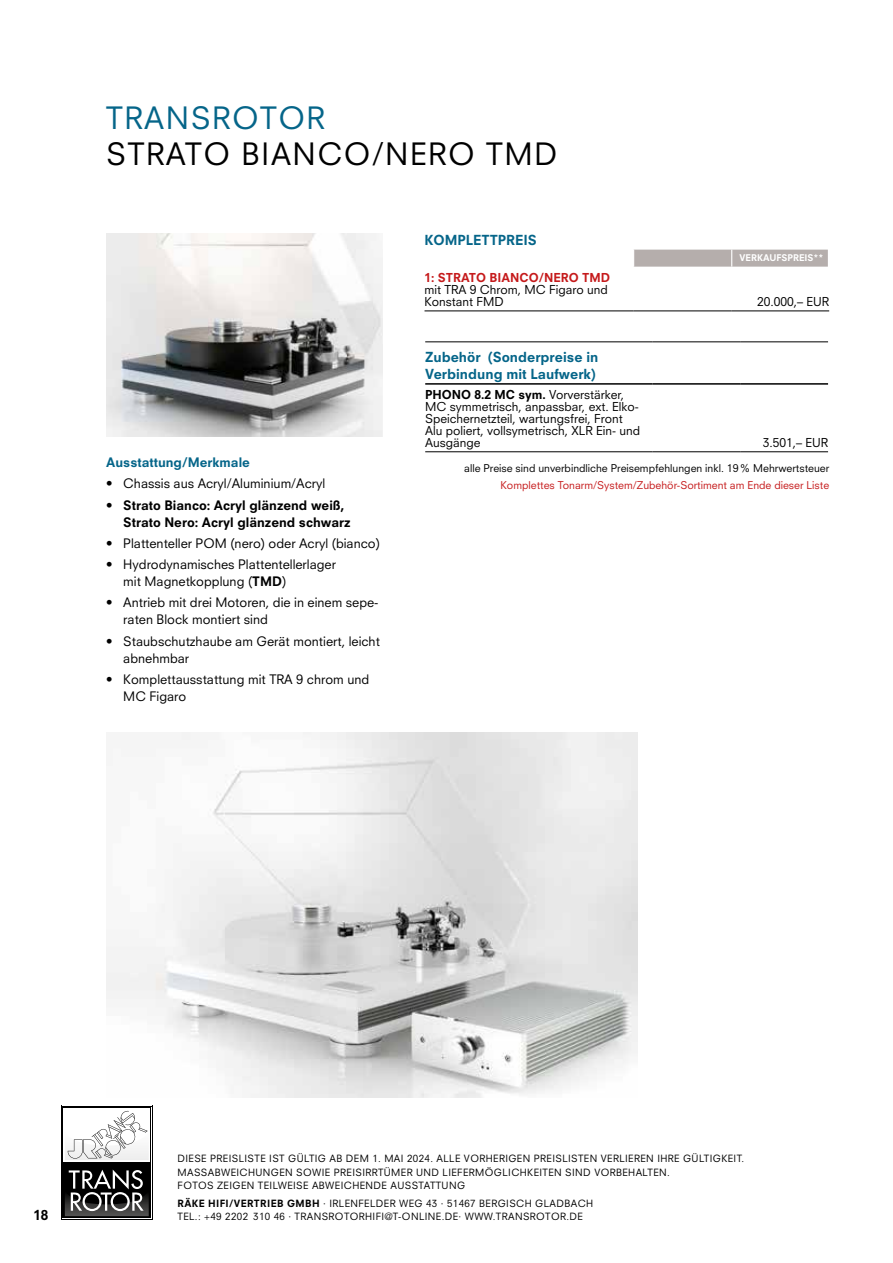
<style>
.page{position:relative;width:893px;height:1263px;background:#fff}
.page>*{position:absolute;margin:0;border:0;box-sizing:border-box;transform-origin:0 0}
.t1{font:30px "Neuzeit SLT Std";letter-spacing:.05em;color:#000}
.t2{font:30px "Neuzeit SLT Std";letter-spacing:.05em;color:#056589}
.t3{font:800 13.5px/17px "Neuzeit SLT Std";color:#056589}
.t4{font:800 13.5px "Neuzeit SLT Std";color:#000}
.t5{font:12.75px/17px "Neuzeit SLT Std";color:#000}
.t6{font:800 12.75px/17px "Neuzeit SLT Std";color:#000}
.t7{font:800 12.75px "Neuzeit SLT Std";color:#056589}
.t8{font:12px/12px "Neuzeit SLT Std";color:#000}
.t9{font:800 12px "Neuzeit SLT Std";color:#c51a1b}
.t10{font:10.5px "Neuzeit SLT Std";color:#000}
.t11{font:10.5px "Neuzeit SLT Std";color:#c51a1b}
.t12{font:9.75px/13.5px "Neuzeit SLT Std";letter-spacing:.04em;color:#000}
.t13{font:800 9px "Neuzeit SLT Std";color:#fff}
.s1{font-weight:400}
.s2{font-weight:800}
</style>
<div class="page">
<svg style="left:634px;top:250px;width:194px;height:17px;background:#b7b0ae"></svg>
<img style="left:106px;top:234px;width:277px;height:202px">
<img style="left:106px;top:733px;width:532px;height:364px">
<hr style="left:425px;top:341px;width:227px;height:1px;background:#000">
<hr style="left:652px;top:341px;width:88px;height:1px;background:#000">
<hr style="left:740px;top:341px;width:88px;height:1px;background:#000">
<hr style="left:425px;top:383px;width:227px;height:2px;background:#000">
<hr style="left:652px;top:383px;width:88px;height:2px;background:#000">
<hr style="left:740px;top:383px;width:88px;height:2px;background:#000">
<hr style="left:425px;top:451px;width:227px;height:1px;background:#000">
<hr style="left:652px;top:451px;width:88px;height:1px;background:#000">
<hr style="left:740px;top:451px;width:88px;height:1px;background:#000">
<hr style="left:424px;top:310px;width:210px;height:1px;background:#000">
<hr style="left:634px;top:310px;width:97px;height:1px;background:#000">
<hr style="left:731px;top:310px;width:98px;height:1px;background:#000">
<hr style="left:61px;top:1106px;width:1px;height:114px;background:#000">
<hr style="left:63px;top:1107px;width:1px;height:55px;background:#000">
<hr style="left:63px;top:1107px;width:88px;height:1px;background:#000">
<hr style="left:61px;top:1106px;width:92px;height:1px;background:#000">
<hr style="left:152px;top:1106px;width:1px;height:114px;background:#000">
<hr style="left:150px;top:1107px;width:1px;height:55px;background:#000">
<hr style="left:63px;top:1162px;width:88px;height:1px;background:#000">
<hr style="left:61px;top:1219px;width:92px;height:1px;background:#000">
<div style="left:63px;top:1163px;width:88px;height:55px;background:#000"></div>
<svg style="left:65px;top:1111px;width:84px;height:49px"></svg>
<svg style="left:65px;top:1169px;width:84px;height:47px"></svg>
<h1 class="t2" style="left:106px;top:100px;width:220px">TRANSROTOR</h1>
<h1 class="t1" style="left:106px;top:136px;width:453px">STRATO BIANCO/NERO TMD</h1>
<h2 class="t3" style="left:424px;top:231px;width:114px">KOMPLETTPREIS</h2>
<p class="t9" style="left:424px;top:270px;width:187px">1: STRATO BIANCO/NERO TMD</p>
<p class="t8" style="left:424px;top:283px;width:185px">mit TRA 9 Chrom, MC Figaro und<br>Konstant FMD</p>
<p class="t13" style="left:740px;top:252px;width:86px">VERKAUFSPREIS**</p>
<p class="t8" style="left:757px;top:295px;width:74px">20.000,– EUR</p>
<h3 class="t7" style="left:106px;top:455px;width:145px">Ausstattung/Merkmale</h3>
<h3 class="t5" style="left:106px;top:475px;width:221px">• Chassis aus Acryl/Aluminium/Acryl</h3>
<h3 class="t6" style="left:123px;top:496px;width:229px;text-indent:-17px"><span class="s1">•</span> Strato Bianco: Acryl glänzend weiß,<br>Strato Nero: Acryl glänzend schwarz</h3>
<h3 class="t5" style="left:106px;top:535px;width:275px">• Plattenteller POM (nero) oder Acryl (bianco)</h3>
<h3 class="t5" style="left:123px;top:556px;width:214px;text-indent:-17px">• Hydrodynamisches Plattentellerlager mit Magnetkopplung (<span class="s2">TMD</span>)</h3>
<h3 class="t5" style="left:123px;top:594px;width:257px;text-indent:-17px">• Antrieb mit drei Motoren, die in einem sepe&shy;raten Block montiert sind</h3>
<h3 class="t5" style="left:123px;top:632px;width:258px;text-indent:-17px">• Staubschutzhaube am Gerät montiert, leicht abnehmbar</h3>
<h3 class="t5" style="left:123px;top:671px;width:247px;text-indent:-17px">• Komplettausstattung mit TRA 9 chrom und<br>MC Figaro</h3>
<h2 class="t3" style="left:425px;top:348px;width:175px">Zubehör (Sonderpreise in<br>Verbindung mit Laufwerk)</h2>
<p class="t8" style="left:425px;top:388px;width:216px"><span class="s2">PHONO 8.2 MC sym.</span> Vorverstärker, MC symmetrisch, anpassbar, ext. Elko-Speichernetzteil, wartungsfrei, Front Alu poliert, vollsymetrisch, XLR Ein- und Ausgänge</p>
<p class="t8" style="left:763px;top:436px;width:67px">3.501,– EUR</p>
<p class="t10" style="left:464px;top:461px;width:366px">alle Preise sind unverbindliche Preisempfehlungen inkl. 19% Mehrwertsteuer</p>
<p class="t11" style="left:500px;top:478px;width:330px">Komplettes Tonarm/System/Zubehör-Sortiment am Ende dieser Liste</p>
<p class="t12" style="left:178px;top:1152px;width:568px">DIESE PREISLISTE IST GÜLTIG AB DEM 1. MAI 2024. ALLE VORHERIGEN PREISLISTEN VERLIEREN IHRE GÜLTIGKEIT.<br>MASSABWEICHUNGEN SOWIE PREISIRRTÜMER UND LIEFERMÖGLICHKEITEN SIND VORBEHALTEN.<br>FOTOS ZEIGEN TEILWEISE ABWEICHENDE AUSSTATTUNG</p>
<p class="t12" style="left:178px;top:1196px;width:417px"><span class="s2">RÄKE HIFI/VERTRIEB GMBH</span> · IRLENFELDER WEG 43 · 51467 BERGISCH GLADBACH</p>
<h2 class="t4" style="left:33px;top:1206px;width:17px">18</h2>
<p class="t12" style="left:178px;top:1210px;width:407px">TEL.: +49 2202 310 46 · TRANSROTORHIFI@T-ONLINE.DE· WWW.TRANSROTOR.DE</p>
</div>
